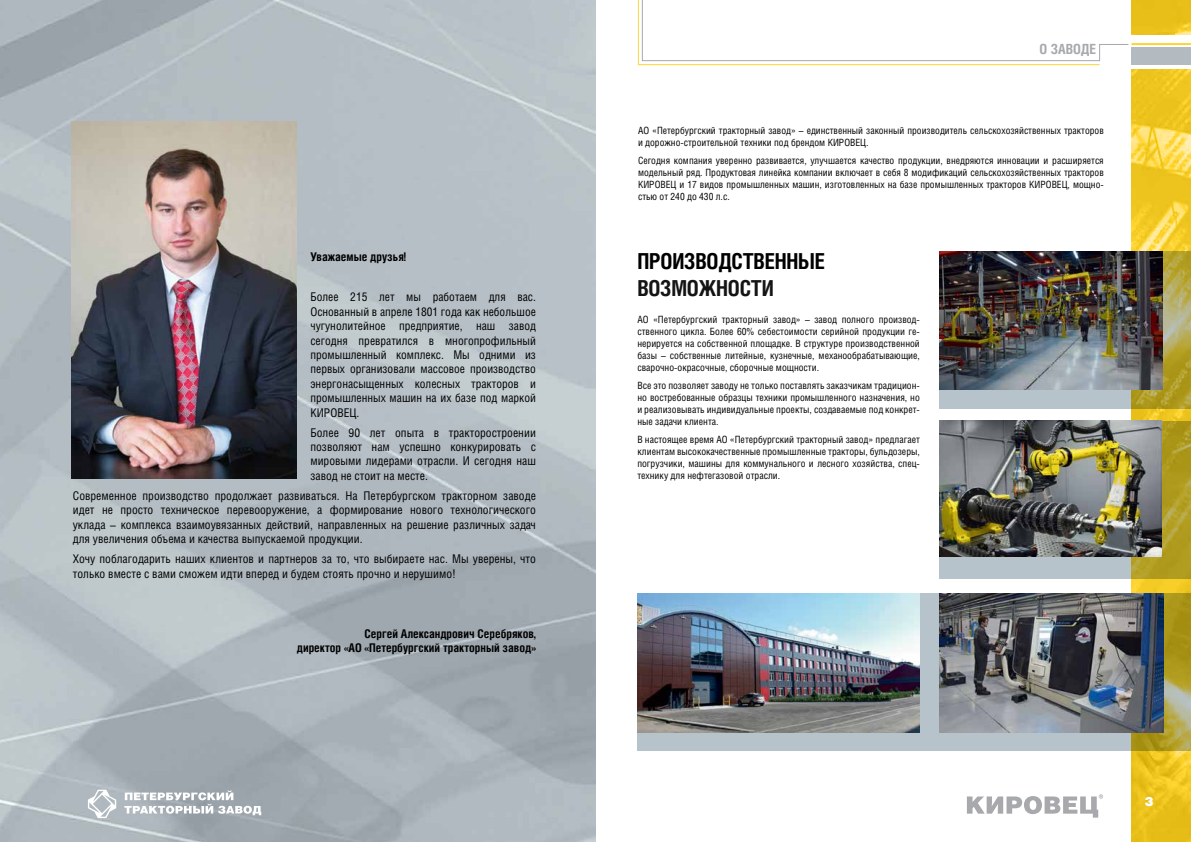
<style>
.page{position:relative;width:1191px;height:842px;background:#fff}
.page>*{position:absolute;margin:0;border:0;box-sizing:border-box;transform-origin:0 0}
.t1{font:700 22px "Helios Cond";letter-spacing:-.01em;color:#000}
.t2{font:700 22px "Helios Cond";letter-spacing:-.01em;color:#141414}
.t3{font:700 14px "Helios Cond";color:#a7a9ac}
.t4{font:900 13px "Helios";color:#fff}
.t5{font:12px/14.4px "Helios Cond";color:#000;text-align:justify}
.t6{font:700 12px/14.4px "Helios Cond";color:#000;text-align:right}
.t7{font:10px/12px "Helios Cond";color:#000;text-align:justify}
</style>
<div class="page">
<div style="left:1130px;top:36px;width:61px;height:33px;background:linear-gradient(to right,#fff,#fff)"></div>
<div style="left:1131px;top:48px;width:60px;height:17px;background:#b4bbc0"></div>
<svg style="left:637px;top:0;width:492px;height:66px"></svg>
<hr style="left:1131px;top:43px;width:60px;height:2px;background:#ffd530">
<div style="left:1131px;top:0;width:60px;height:36px;background:#e8be19"></div>
<svg style="left:1131px;top:69px;width:60px;height:773px;background:#f1c82c"></svg>
<svg style="left:967px;top:794px;width:136px;height:24px"></svg>
<img style="left:0;top:0;width:595px;height:842px">
<img style="left:71px;top:122px;width:225px;height:356px">
<svg style="left:88px;top:790px;width:28px;height:28px"></svg>
<svg style="left:124px;top:790px;width:137px;height:25px"></svg>
<svg style="left:637px;top:593px;width:554px;height:158px;background:#aeb39e"></svg>
<svg style="left:939px;top:421px;width:252px;height:158px;background:#aea96d"></svg>
<svg style="left:939px;top:251px;width:252px;height:158px;background:#b1ae7b"></svg>
<img style="left:939px;top:421px;width:222px;height:135px">
<img style="left:940px;top:593px;width:223px;height:139px">
<img style="left:637px;top:593px;width:283px;height:139px">
<img style="left:939px;top:251px;width:223px;height:138px">
<p class="t6" style="left:310px;top:249px;width:97px">Уважаемые друзья!</p>
<p class="t5" style="left:310px;top:290px;width:227px">Более 215 лет мы работаем для вас.<br>Основанный в апреле 1801 года как небольшое чугунолитейное предприятие, наш завод сегодня превратился в многопрофильный промышленный комплекс. Мы одними из первых организовали массовое производство энергонасыщенных колесных тракторов и промышленных машин на их базе под маркой КИРОВЕЦ.</p>
<p class="t5" style="left:310px;top:425px;width:227px">Более 90 лет опыта в тракторостроении позволяют нам успешно конкурировать с мировыми лидерами отрасли. И сегодня наш завод не стоит на месте.</p>
<p class="t5" style="left:73px;top:488px;width:464px">Современное производство продолжает развиваться. На Петербургском тракторном заводе идет не просто техническое перевооружение, а формирование нового технологического уклада – комплекса взаимоувязанных действий, направленных на решение различных задач для увеличения объема и качества выпускаемой продукции.</p>
<p class="t5" style="left:73px;top:551px;width:464px">Хочу поблагодарить наших клиентов и партнеров за то, что выбираете нас. Мы уверены, что только вместе с вами сможем идти вперед и будем стоять прочно и нерушимо!</p>
<p class="t6" style="left:297px;top:626px;width:241px">Сергей Александрович Серебряков,<br>директор «АО «Петербургский тракторный завод»</p>
<h2 class="t3" style="left:1039px;top:40px;width:58px">О ЗАВОДЕ</h2>
<p class="t7" style="left:638px;top:125px;width:467px">АО «Петербургский тракторный завод» – единственный законный производитель сельскохозяйственных тракторов и дорожно-строительной техники под брендом КИРОВЕЦ.</p>
<p class="t7" style="left:638px;top:154px;width:467px">Сегодня компания уверенно развивается, улучшается качество продукции, внедряются инновации и расширяется модельный ряд. Продуктовая линейка компании включает в себя 8 модификаций сельскохозяйственных тракторов КИРОВЕЦ и 17 видов промышленных машин, изготовленных на базе промышленных тракторов КИРОВЕЦ, мощно&shy;стью от 240 до 430 л.с.</p>
<h1 class="t1" style="left:637px;top:248px;width:189px">ПРОИЗВОДСТВЕННЫЕ</h1>
<h1 class="t2" style="left:637px;top:275px;width:138px">ВОЗМОЖНОСТИ</h1>
<p class="t7" style="left:637px;top:314px;width:284px">АО «Петербургский тракторный завод» – завод полного производ&shy;ственного цикла. Более 60% себестоимости серийной продукции ге&shy;нерируется на собственной площадке. В структуре производственной базы – собственные литейные, кузнечные, механообрабатывающие, сварочно-окрасочные, сборочные мощности.</p>
<p class="t7" style="left:637px;top:379px;width:284px">Все это позволяет заводу не только поставлять заказчикам традицион&shy;но востребованные образцы техники промышленного назначения, но и реализовывать индивидуальные проекты, создаваемые под конкрет&shy;ные задачи клиента.</p>
<p class="t7" style="left:637px;top:433px;width:284px">В настоящее время АО «Петербургский тракторный завод» предлагает клиентам высококачественные промышленные тракторы, бульдозеры, погрузчики, машины для коммунального и лесного хозяйства, спец&shy;технику для нефтегазовой отрасли.</p>
<h3 class="t4" style="left:1144px;top:794px;width:10px">3</h3>
</div>
